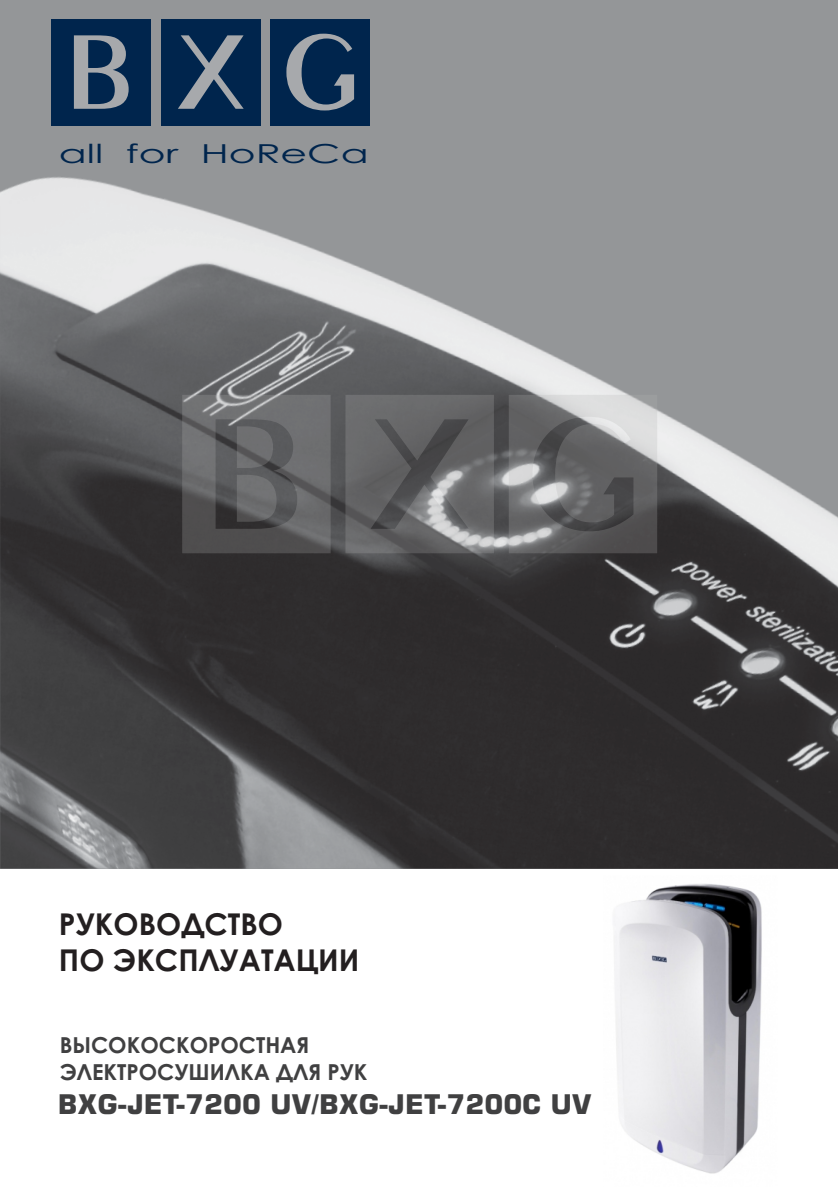
<style>
.page{position:relative;width:838px;height:1191px;background:#fff}
.page>*{position:absolute;margin:0;border:0;box-sizing:border-box;transform-origin:0 0}
.t1{font:700 30px/36.4px "Century Gothic";color:#231f20}
.t2{font:700 27.2px "Square 721 BT";color:#404041}
.t3{font:26.2px "Century Gothic";color:#00254d;scale:1.57 1}
.t4{font:700 22px/26.6px "Century Gothic";color:#404041}
.s1{font-family:"Arial"}
</style>
<div class="page">
<img style="left:0;top:0;width:838px;height:868px">
<div style="left:52px;top:19px;width:99px;height:106px;background:#00254d"></div>
<div style="left:161px;top:19px;width:100px;height:106px;background:#00254d"></div>
<div style="left:270px;top:19px;width:100px;height:106px;background:#00254d"></div>
<svg style="left:74px;top:35px;width:55px;height:74px"></svg>
<svg style="left:178px;top:35px;width:66px;height:74px"></svg>
<svg style="left:286px;top:34px;width:68px;height:76px"></svg>
<img style="left:614px;top:883px;width:148px;height:291px">
<svg style="left:182px;top:394px;width:149px;height:159px;background:#636364"></svg>
<svg style="left:345px;top:394px;width:149px;height:159px;background:#696a6b"></svg>
<svg style="left:509px;top:394px;width:148px;height:159px;background:#7b7b7c"></svg>
<p class="t3" style="left:59px;top:143px;width:199px">all for HoReCa</p>
<h1 class="t1" style="left:59px;top:908px;width:302px">РУКОВОДСТВО<br>ПО ЭКСПЛУАТАЦИИ</h1>
<p class="t4" style="left:60px;top:1033px;width:309px">ВЫСОКОСКОРОСТНАЯ<br>ЭЛЕКТРОСУШИЛКА ДЛЯ РУК</p>
<p class="t2" style="left:58px;top:1092px;width:536px">BXG-JET-7200 UV<span class="s1">/</span>BXG-JET-7200C UV</p>
</div>
